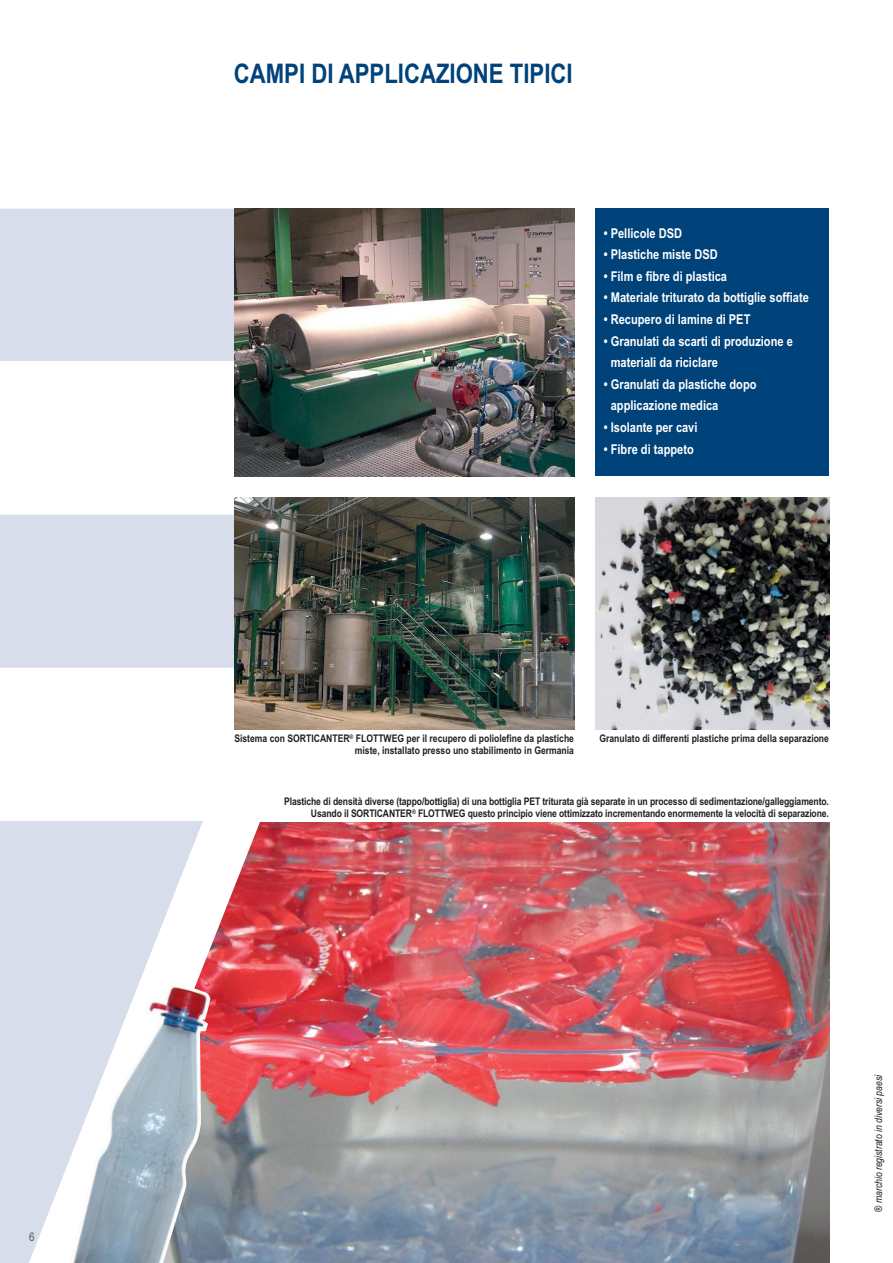
<style>
.page{position:relative;width:893px;height:1263px;background:#fff}
.page>*{position:absolute;margin:0;border:0;box-sizing:border-box;transform-origin:0 0}
.t1{font:700 27px "Arial Narrow";color:#00427a}
.t2{font:700 13.5px/21.6px "Arial Narrow";color:#fff}
.t3{font:12px "Arial Narrow";color:#58595b}
.t4{font:700 10.5px/12px "Arial Narrow";letter-spacing:-.01em;color:#231f20;text-align:right}
.t5{font:italic 10.5px "Arial Narrow";color:#231f20}
</style>
<div class="page">
<img style="left:584px;top:822px;width:245px;height:441px">
<img style="left:0;top:208px;width:584px;height:1055px">
<svg style="left:0;top:209px;width:444px;height:1054px"></svg>
<div style="left:595px;top:208px;width:234px;height:268px;background:#00427a"></div>
<img style="left:234px;top:208px;width:340px;height:268px">
<img style="left:234px;top:497px;width:340px;height:233px">
<img style="left:596px;top:497px;width:233px;height:233px">
<img style="left:67px;top:984px;width:144px;height:279px">
<p class="t3" style="left:29px;top:1232px;width:7px">6</p>
<h1 class="t1" style="left:234px;top:64px;width:340px">CAMPI DI APPLICAZIONE TIPICI</h1>
<p class="t2" style="left:604px;top:223px;width:80px">• Pellicole DSD</p>
<p class="t2" style="left:604px;top:245px;width:116px">• Plastiche miste DSD</p>
<p class="t2" style="left:604px;top:267px;width:125px">• Film e fibre di plastica</p>
<p class="t2" style="left:604px;top:288px;width:207px">• Materiale triturato da bottiglie soffiate</p>
<p class="t2" style="left:604px;top:310px;width:148px">• Recupero di lamine di PET</p>
<p class="t2" style="left:611px;top:331px;width:184px;text-indent:-7px">• Granulati da scarti di produzione e materiali da riciclare</p>
<p class="t2" style="left:611px;top:375px;width:147px;text-indent:-7px">• Granulati da plastiche dopo applicazione medica</p>
<p class="t2" style="left:604px;top:418px;width:95px">• Isolante per cavi</p>
<p class="t2" style="left:604px;top:439px;width:91px">• Fibre di tappeto</p>
<p class="t4" style="left:234px;top:733px;width:341px">Sistema con SORTICANTER<sup>®</sup> FLOTTWEG per il recupero di poliolefine da plastiche miste, installato presso uno stabilimento in Germania</p>
<p class="t4" style="left:599px;top:733px;width:231px">Granulato di differenti plastiche prima della separazione</p>
<p class="t4" style="left:284px;top:796px;width:546px">Plastiche di densità diverse (tappo/bottiglia) di una bottiglia PET triturata già separate in un processo di sedimentazione/galleggiamento.<br>Usando il SORTICANTER<sup>®</sup> FLOTTWEG questo principio viene ottimizzato incrementando enormemente la velocità di separazione.</p>
<p class="t5" style="left:875px;top:1212px;width:138px;rotate:-90deg">® marchio registrato in diversi paesi</p>
</div>
